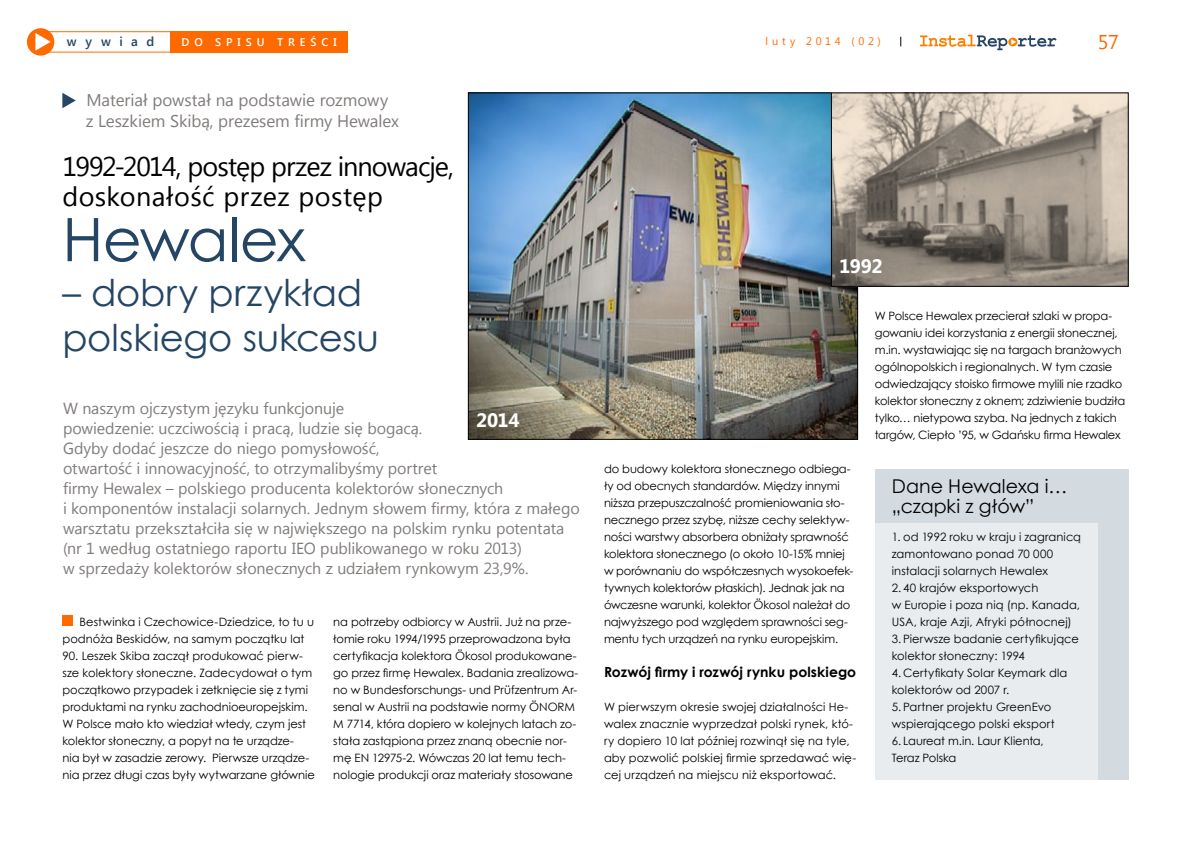
<style>
.page{position:relative;width:1191px;height:842px;background:#fff}
.page>*{position:absolute;margin:0;border:0;box-sizing:border-box;transform-origin:0 0}
.t1{font:60px "Century Gothic";letter-spacing:-.02em;color:#244564}
.t2{font:37px/45px "Century Gothic";letter-spacing:-.005em;color:#244564}
.t3{font:27px/30px "Segoe UI";letter-spacing:-.025em;color:#000}
.t4{font:20px "Segoe UI";color:#ff6a00}
.t5{font:700 19.4px "Segoe UI";letter-spacing:-.02em;color:#fff}
.t6{font:19px/20px "Century Gothic";color:#000}
.t7{font:17px/21px "Segoe UI";letter-spacing:-.005em;color:#807c7a}
.t8{font:16px/20px "Segoe UI";letter-spacing:-.005em;color:#807c7a}
.t9{font:700 14px "Century Gothic";color:#000}
.t10{font:600 13px "Segoe UI";letter-spacing:.65em;color:#244564}
.t11{font:11.5px/17px "Century Gothic";letter-spacing:-.005em;color:#000}
.t12{font:600 11.1px "Segoe UI";letter-spacing:.445em;color:#fff}
.t13{font:11px "Segoe UI";letter-spacing:.34em;color:#ff6a00}
</style>
<div class="page">
<div style="left:27px;top:28px;width:27px;height:28px;background:#ff6a00;border-radius:50%"></div>
<svg style="left:36px;top:33px;width:15px;height:18px"></svg>
<svg style="left:920px;top:35px;width:136px;height:15px"></svg>
<div style="left:170px;top:31px;width:178px;height:22px;background:#ff6a00"></div>
<div style="left:34px;top:31px;width:139px;height:22px;border:1px solid #ff6a00"></div>
<svg style="left:62px;top:93px;width:14px;height:15px"></svg>
<div style="left:63px;top:616px;width:10px;height:10px;background:#ff6a00"></div>
<img style="left:470px;top:95px;width:385px;height:342px">
<div style="left:874px;top:469px;width:254px;height:310px;background:#d3dae0"></div>
<div style="left:874px;top:523px;width:224px;height:304px;background:linear-gradient(to bottom,#e3e7eb,#f4f6f8)"></div>
<img style="left:833px;top:95px;width:293px;height:189px">
<p class="t10" style="left:67px;top:32px;width:89px">WYWIAD</p>
<p class="t12" style="left:181px;top:34px;width:157px">DO SPISU TREŚCI</p>
<p class="t13" style="left:765px;top:34px;width:117px">luty 2014 (02)</p>
<h3 class="t4" style="left:1098px;top:28px;width:22px">57</h3>
<h3 class="t7" style="left:86px;top:89px;width:315px">Materiał powstał na podstawie rozmowy z Leszkiem Skibą, prezesem firmy Hewalex</h3>
<h3 class="t3" style="left:62px;top:150px;width:393px">1992-2014, postęp przez innowacje, doskonałość przez postęp</h3>
<h1 class="t1" style="left:62px;top:198px;width:245px">Hewalex</h1>
<h2 class="t2" style="left:62px;top:270px;width:318px">– dobry przykład polskiego sukcesu</h2>
<p class="t8" style="left:63px;top:398px;width:518px">W naszym ojczystym języku funkcjonuje<br>powiedzenie: uczciwością i pracą, ludzie się bogacą.<br>Gdyby dodać jeszcze do niego pomysłowość,<br>otwartość i innowacyjność, to otrzymalibyśmy portret<br>firmy Hewalex – polskiego producenta kolektorów słonecznych<br>i komponentów instalacji solarnych. Jednym słowem firmy, która z małego warsztatu przekształciła się w największego na polskim rynku potentata (nr 1 według ostatniego raportu IEO publikowanego w roku 2013)<br>w sprzedaży kolektorów słonecznych z udziałem rynkowym 23,9%.</p>
<h3 class="t5" style="left:476px;top:407px;width:45px">2014</h3>
<p class="t11" style="left:62px;top:613px;width:253px;text-indent:17px">Bestwinka i Czechowice-Dziedzice, to tu u podnóża Beskidów, na samym początku lat</p>
<p class="t11" style="left:62px;top:647px;width:254px">90. Leszek Skiba zaczął produkować pierw&shy;sze kolektory słoneczne. Zadecydował o tym początkowo przypadek i zetknięcie się z tymi produktami na rynku zachodnioeuropejskim.<br>W Polsce mało kto wiedział wtedy, czym jest kolektor słoneczny, a popyt na te urządze-<br>nia był w zasadzie zerowy. Pierwsze urządze&shy;nia przez długi czas były wytwarzane głównie</p>
<p class="t11" style="left:333px;top:613px;width:246px">na potrzeby odbiorcy w Austrii. Już na prze&shy;łomie roku 1994/1995 przeprowadzona była certyfikacja kolektora Ökosol produkowane&shy;go przez firmę Hewalex. Badania zrealizowa&shy;no w Bundesforschungs- und Prüfzentrum Ar&shy;senal w Austrii na podstawie normy ÖNORM M 7714, która dopiero w kolejnych latach zo&shy;stała zastąpiona przez znaną obecnie nor&shy;mę EN 12975-2. Wówczas 20 lat temu tech&shy;nologie produkcji oraz materiały stosowane</p>
<h3 class="t5" style="left:839px;top:252px;width:45px">1992</h3>
<p class="t11" style="left:604px;top:460px;width:251px">do budowy kolektora słonecznego odbiega&shy;ły od obecnych standardów. Między innymi niższa przepuszczalność promieniowania sło&shy;necznego przez szybę, niższe cechy selektyw&shy;ności warstwy absorbera obniżały sprawność kolektora słonecznego (o około 10-15% mniej w porównaniu do współczesnych wysokoefek&shy;tywnych kolektorów płaskich). Jednak jak na ówczesne warunki, kolektor Ökosol należał do najwyższego pod względem sprawności seg&shy;mentu tych urządzeń na rynku europejskim.</p>
<p class="t9" style="left:604px;top:661px;width:254px">Rozwój firmy i rozwój rynku polskiego</p>
<p class="t11" style="left:604px;top:698px;width:254px">W pierwszym okresie swojej działalności He&shy;walex znacznie wyprzedzał polski rynek, któ&shy;ry dopiero 10 lat później rozwinął się na tyle, aby pozwolić polskiej firmie sprzedawać wię&shy;cej urządzeń na miejscu niż eksportować.</p>
<p class="t11" style="left:874px;top:307px;width:252px">W Polsce Hewalex przecierał szlaki w propa&shy;gowaniu idei korzystania z energii słonecznej, m.in. wystawiając się na targach branżowych ogólnopolskich i regionalnych. W tym czasie odwiedzający stoisko firmowe mylili nie rzadko kolektor słoneczny z oknem; zdziwienie budziła tylko… nietypowa szyba. Na jednych z takich targów, Ciepło ’95, w Gdańsku firma Hewalex</p>
<h3 class="t6" style="left:891px;top:476px;width:177px">Dane Hewalexa i… „czapki z głów”</h3>
<p class="t11" style="left:891px;top:528px;width:191px">1. od 1992 roku w kraju i zagranicą zamontowano ponad 70 000 instalacji solarnych Hewalex</p>
<p class="t11" style="left:891px;top:579px;width:190px">2. 40 krajów eksportowych<br>w Europie i poza nią (np. Kanada,<br>USA, kraje Azji, Afryki północnej)</p>
<p class="t11" style="left:891px;top:630px;width:189px">3. Pierwsze badanie certyfikujące kolektor słoneczny: 1994</p>
<p class="t11" style="left:891px;top:664px;width:177px">4. Certyfikaty Solar Keymark dla kolektorów od 2007 r.</p>
<p class="t11" style="left:891px;top:698px;width:164px">5. Partner projektu GreenEvo wspierającego polski eksport</p>
<p class="t11" style="left:891px;top:732px;width:153px">6. Laureat m.in. Laur Klienta,<br>Teraz Polska</p>
</div>
